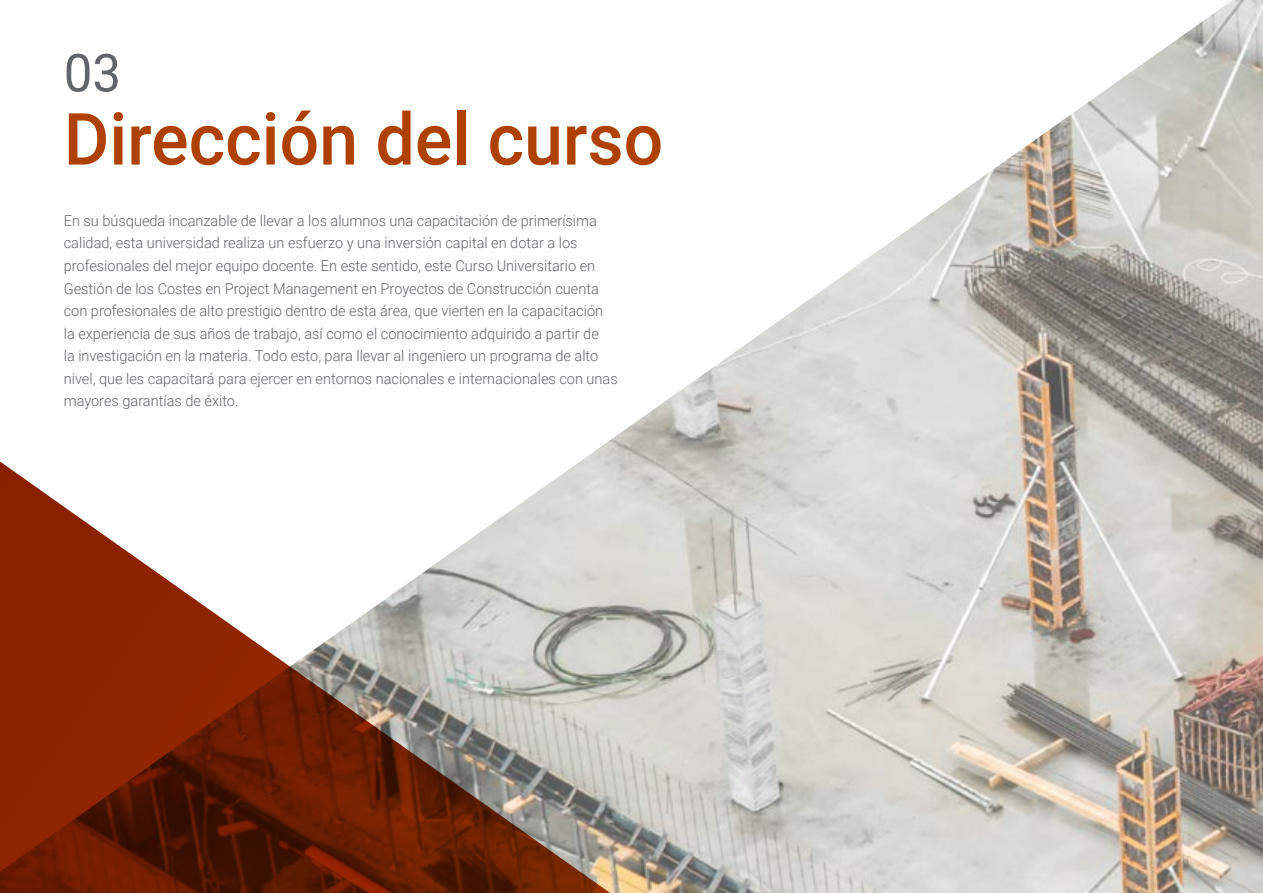
<style>
.page{position:relative;width:1263px;height:893px;background:#fff}
.page>*{position:absolute;margin:0;border:0;box-sizing:border-box;transform-origin:0 0}
.t1{font:500 72px "Roboto";color:#ae4000}
.t2{font:52.5px "Roboto";color:#61646a}
.t3{font:300 15px/22.5px "Roboto";color:#61646a}
</style>
<div class="page">
<img style="left:602px;top:0;width:661px;height:893px">
<svg style="left:0;top:446px;width:640px;height:447px"></svg>
<h2 class="t2" style="left:64px;top:36px;width:59px">03</h2>
<h1 class="t1" style="left:64px;top:89px;width:601px">Dirección del curso</h1>
<p class="t3" style="left:64px;top:209px;width:555px">En su búsqueda incanzable de llevar a los alumnos una capacitación de primerísima calidad, esta universidad realiza un esfuerzo y una inversión capital en dotar a los profesionales del mejor equipo docente. En este sentido, este Curso Universitario en Gestión de los Costes en Project Management en Proyectos de Construcción cuenta con profesionales de alto prestigio dentro de esta área, que vierten en la capacitación la experiencia de sus años de trabajo, así como el conocimiento adquirido a partir de<br>la investigación en la materia. Todo esto, para llevar al ingeniero un programa de alto nivel, que les capacitará para ejercer en entornos nacionales e internacionales con unas mayores garantías de éxito.</p>
</div>
